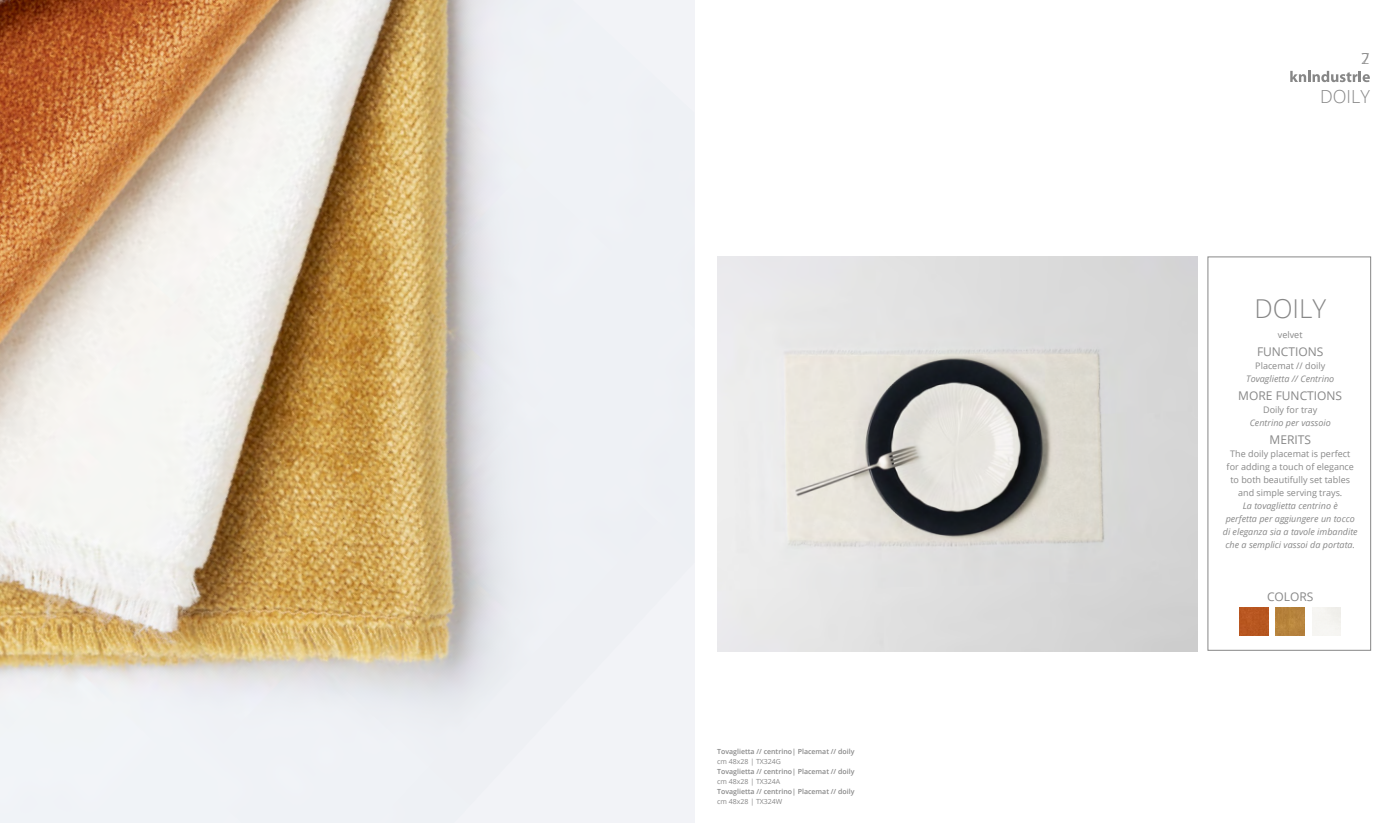
<style>
.page{position:relative;width:1389px;height:823px;background:#fff}
.page>*{position:absolute;margin:0;border:0;box-sizing:border-box;transform-origin:0 0}
.t1{font:300 26px "Open Sans";color:#878787}
.t2{font:300 18px "Open Sans";color:#878787}
.t3{font:300 15px "Open Sans";color:#878787}
.t4{font:12px "Open Sans";color:#878787}
.t5{font:italic 9px/13px "Open Sans";color:#878787;text-align:center}
.t6{font:9px/13px "Open Sans";color:#878787;text-align:center}
.t7{font:600 7px "Open Sans";color:#878787}
.t8{font:7px "Open Sans";color:#878787}
</style>
<div class="page">
<div style="left:1208px;top:256px;width:163px;height:394px;border:1px solid #878787"></div>
<img style="left:717px;top:256px;width:480px;height:394px">
<svg style="left:1290px;top:71px;width:80px;height:11px"></svg>
<img style="left:0;top:0;width:694px;height:822px">
<img style="left:1240px;top:607px;width:28px;height:28px">
<img style="left:1276px;top:607px;width:29px;height:28px">
<p class="t7" style="left:717px;top:745px;width:139px">Tovaglietta // centrino| Placemat // doily</p>
<p class="t8" style="left:717px;top:755px;width:65px">cm 48x28 | TX324G</p>
<p class="t7" style="left:717px;top:765px;width:139px">Tovaglietta // centrino| Placemat // doily</p>
<p class="t8" style="left:717px;top:776px;width:65px">cm 48x28 | TX324A</p>
<p class="t7" style="left:717px;top:786px;width:139px">Tovaglietta // centrino| Placemat // doily</p>
<p class="t8" style="left:717px;top:796px;width:67px">cm 48x28 | TX324W</p>
<h3 class="t3" style="left:1361px;top:48px;width:10px">27</h3>
<h2 class="t2" style="left:1320px;top:84px;width:51px">DOILY</h2>
<h1 class="t1" style="left:1254px;top:290px;width:73px">DOILY</h1>
<p class="t6" style="left:1278px;top:328px;width:26px">velvet</p>
<h3 class="t4" style="left:1257px;top:343px;width:68px">FUNCTIONS</h3>
<p class="t6" style="left:1255px;top:359px;width:71px">Placemat // doily</p>
<p class="t5" style="left:1246px;top:372px;width:90px">Tovaglietta // Centrino</p>
<h3 class="t4" style="left:1238px;top:387px;width:105px">MORE FUNCTIONS</h3>
<p class="t6" style="left:1263px;top:403px;width:56px">Doily for tray</p>
<p class="t5" style="left:1250px;top:416px;width:83px">Centrino per vassoio</p>
<h3 class="t4" style="left:1270px;top:431px;width:43px">MERITS</h3>
<p class="t6" style="left:1227px;top:447px;width:129px">The doily placemat is perfect for adding a touch of elegance to both beautifully set tables and simple serving trays.</p>
<p class="t5" style="left:1223px;top:499px;width:136px">La tovaglietta centrino è<br>perfetta per aggiungere un tocco di eleganza sia a tavole imbandite che a semplici vassoi da portata.</p>
<h3 class="t4" style="left:1267px;top:588px;width:48px">COLORS</h3>
</div>
